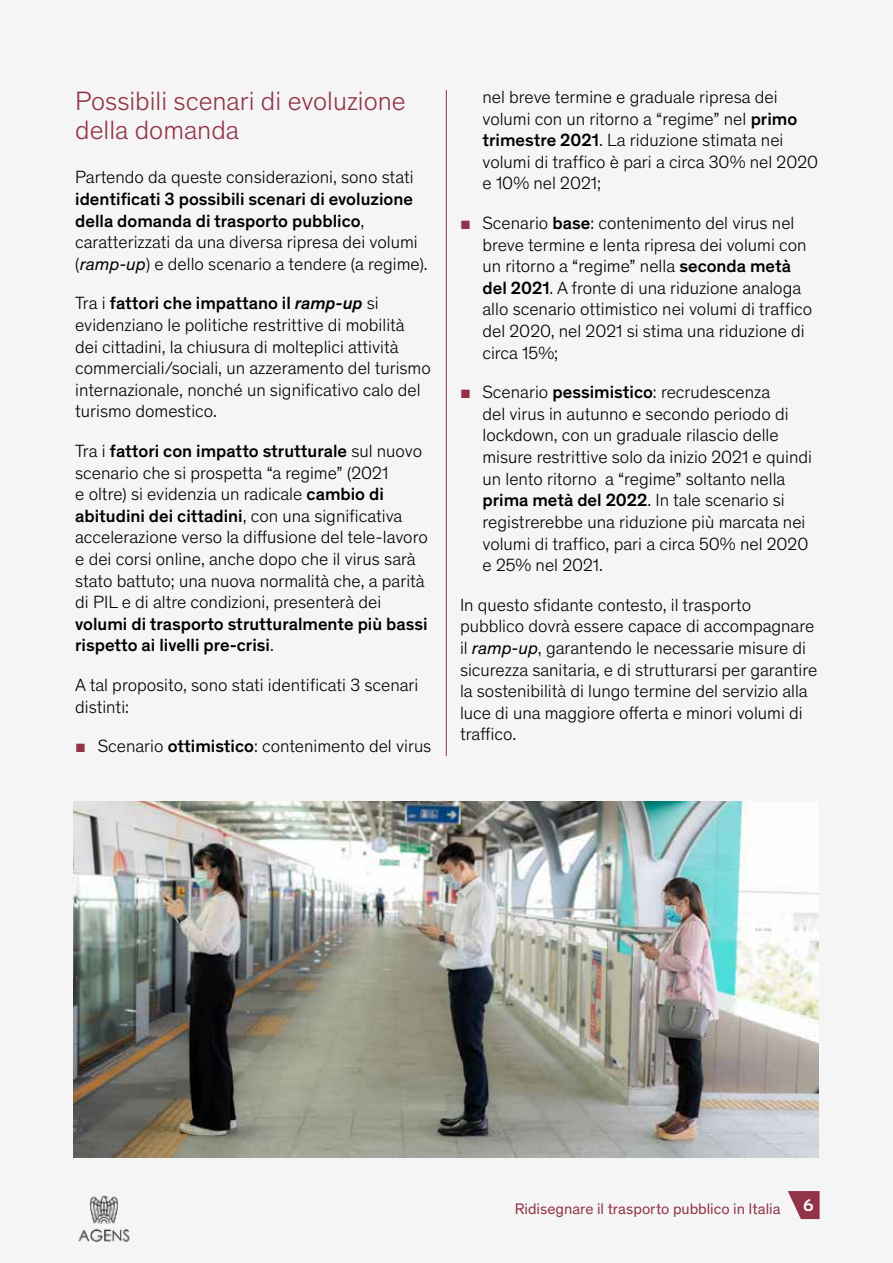
<style>
.page{position:relative;width:893px;height:1263px;background:#fff}
.page>*{position:absolute;margin:0;border:0;box-sizing:border-box;transform-origin:0 0}
.t1{font:300 27px/29.7px "Theinhardt Pan";color:#913449}
.t2{font:300 18px/21.6px "Theinhardt Pan";color:#000}
.t3{font:500 18px/21.6px "Theinhardt Pan";color:#000}
.t4{font:700 16.95px "Sansation";color:#fff}
.t5{font:15.45px "Theinhardt Pan";color:#913449}
.s1{font-weight:500}
.s2{font-weight:400;font-style:italic}
.s3{font-weight:500;font-style:italic}
.s4{font-weight:300}
.s5{font-family:"Arial";font-weight:400;color:#913449}
</style>
<div class="page">
<svg style="left:788px;top:1191px;width:32px;height:28px"></svg>
<img style="left:78px;top:1195px;width:52px;height:47px">
<img style="left:74px;top:801px;width:744px;height:357px">
<hr style="left:446px;top:90px;width:1px;height:666px;background:#913449">
<h1 class="t1" style="left:75px;top:84px;width:332px">Possibili scenari di evoluzione della domanda</h1>
<p class="t2" style="left:75px;top:166px;width:340px">Partendo da queste considerazioni, sono stati</p>
<p class="t2" style="left:75px;top:187px;width:354px"><span class="s1">identificati 3 possibili scenari di evoluzione della domanda di trasporto pubblico</span>, caratterizzati da una diversa ripresa dei volumi (<span class="s2">ramp-up</span>) e dello scenario a tendere (a regime).</p>
<p class="t2" style="left:75px;top:292px;width:357px">Tra i <span class="s1">fattori che impattano il</span> <span class="s3">ramp-up</span> si evidenziano le politiche restrittive di mobilità dei cittadini, la chiusura di molteplici attività commerciali/sociali, un azzeramento del turismo internazionale, nonché un significativo calo del turismo domestico.</p>
<p class="t2" style="left:75px;top:439px;width:354px">Tra i <span class="s1">fattori con impatto strutturale</span> sul nuovo scenario che si prospetta “a regime” (2021<br>e oltre) si evidenzia un radicale <span class="s1">cambio di abitudini dei cittadini</span>, con una significativa accelerazione verso la diffusione del tele-lavoro e dei corsi online, anche dopo che il virus sarà stato battuto; una nuova normalità che, a parità di PIL e di altre condizioni, presenterà dei</p>
<p class="t3" style="left:75px;top:612px;width:354px">volumi di trasporto strutturalmente più bassi rispetto ai livelli pre-crisi<span class="s4">.</span></p>
<p class="t2" style="left:75px;top:673px;width:345px">A tal proposito, sono stati identificati 3 scenari distinti:</p>
<p class="t2" style="left:75px;top:734px;width:358px"><span class="s5">■</span> Scenario <span class="s1">ottimistico</span>: contenimento del virus</p>
<p class="t2" style="left:482px;top:85px;width:337px">nel breve termine e graduale ripresa dei volumi con un ritorno a “regime” nel <span class="s1">primo trimestre 2021</span>. La riduzione stimata nei volumi di traffico è pari a circa 30% nel 2020 e 10% nel 2021;</p>
<p class="t2" style="left:482px;top:211px;width:331px;text-indent:-22px"><span class="s5">■</span> Scenario <span class="s1">base</span>: contenimento del virus nel breve termine e lenta ripresa dei volumi con un ritorno a “regime” nella <span class="s1">seconda metà del 2021</span>. A fronte di una riduzione analoga allo scenario ottimistico nei volumi di traffico del 2020, nel 2021 si stima una riduzione di circa 15%;</p>
<p class="t2" style="left:482px;top:381px;width:331px;text-indent:-22px"><span class="s5">■</span> Scenario <span class="s1">pessimistico</span>: recrudescenza<br>del virus in autunno e secondo periodo di lockdown, con un graduale rilascio delle misure restrittive solo da inizio 2021 e quindi un lento ritorno a “regime” soltanto nella <span class="s1">prima metà del 2022</span>. In tale scenario si registrerebbe una riduzione più marcata nei volumi di traffico, pari a circa 50% nel 2020 e 25% nel 2021.</p>
<p class="t2" style="left:460px;top:593px;width:359px">In questo sfidante contesto, il trasporto pubblico dovrà essere capace di accompagnare il <span class="s2">ramp-up</span>, garantendo le necessarie misure di sicurezza sanitaria, e di strutturarsi per garantire la sostenibilità di lungo termine del servizio alla luce di una maggiore offerta e minori volumi di traffico.</p>
<p class="t5" style="left:515px;top:1198px;width:267px">Ridisegnare il trasporto pubblico in Italia</p>
<p class="t4" style="left:803px;top:1196px;width:12px">6</p>
</div>
